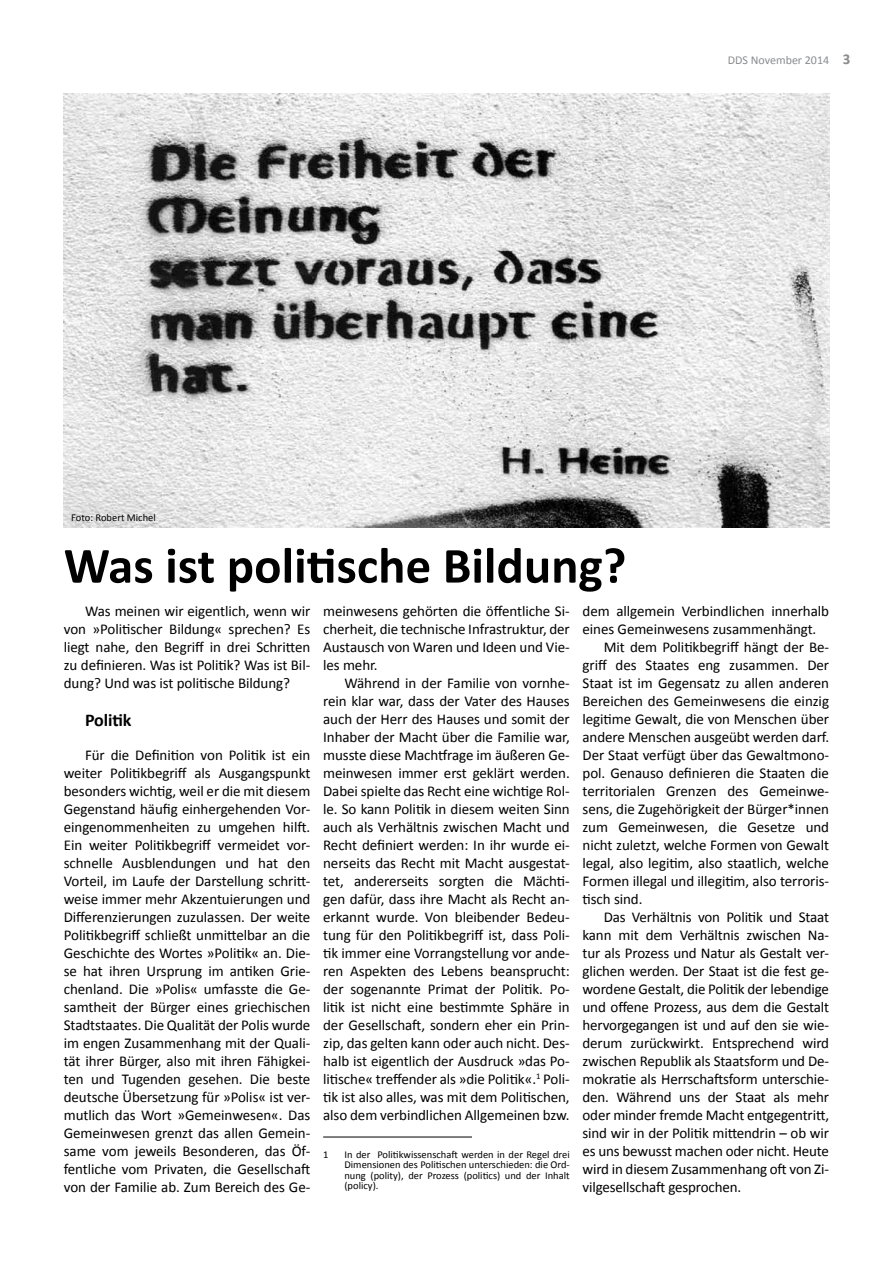
<style>
.page{position:relative;width:893px;height:1263px;background:#fff}
.page>*{position:absolute;margin:0;border:0;box-sizing:border-box;transform-origin:0 0}
.t1{font:700 51px "Calibri";color:#000}
.t2{font:700 18px "Calibri";letter-spacing:-.005em;color:#000}
.t3{font:15px/18px "Calibri";letter-spacing:-.01em;color:#000;text-align:justify}
.t4{font:12px "Calibri";color:#8a8c8e}
.t5{font:10.5px/10.5px "Calibri";color:#000;text-align:justify}
.s1{font-weight:700;font-size:15px}
</style>
<div class="page">
<hr style="left:323px;top:1137px;width:149px;height:1px;background:#000">
<img style="left:64px;top:94px;width:765px;height:433px">
<p class="t4" style="left:728px;top:52px;width:124px">DDS November 2014 <span class="s1">3</span></p>
<p class="t5" style="left:71px;top:513px;width:86px">Foto: Robert Michel</p>
<h1 class="t1" style="left:64px;top:533px;width:564px">Was ist politische Bildung?</h1>
<p class="t3" style="left:64px;top:602px;width:248px;text-indent:21px">Was meinen wir eigentlich, wenn wir von »Politischer Bildung« sprechen? Es liegt nahe, den Begriff in drei Schritten zu definieren. Was ist Politik? Was ist Bil&shy;dung? Und was ist politische Bildung?</p>
<p class="t2" style="left:85px;top:709px;width:48px">Politik</p>
<p class="t3" style="left:64px;top:746px;width:248px;text-indent:21px">Für die Definition von Politik ist ein weiter Politikbegriff als Ausgangspunkt besonders wichtig, weil er die mit diesem Gegenstand häufig einhergehenden Vor&shy;eingenommenheiten zu umgehen hilft.<br>Ein weiter Politikbegriff vermeidet vor&shy;schnelle Ausblendungen und hat den Vorteil, im Laufe der Darstellung schritt&shy;weise immer mehr Akzentuierungen und Differenzierungen zuzulassen. Der weite Politikbegriff schließt unmittelbar an die Geschichte des Wortes »Politik« an. Die&shy;se hat ihren Ursprung im antiken Grie&shy;chenland. Die »Polis« umfasste die Ge&shy;samtheit der Bürger eines griechischen Stadtstaates. Die Qualität der Polis wurde im engen Zusammenhang mit der Quali&shy;tät ihrer Bürger, also mit ihren Fähigkei&shy;ten und Tugenden gesehen. Die beste deutsche Übersetzung für »Polis« ist ver&shy;mutlich das Wort »Gemeinwesen«. Das Gemeinwesen grenzt das allen Gemein&shy;same vom jeweils Besonderen, das Öf&shy;fentliche vom Privaten, die Gesellschaft von der Familie ab. Zum Bereich des Ge-</p>
<p class="t3" style="left:323px;top:602px;width:248px">meinwesens gehörten die öffentliche Si&shy;cherheit, die technische Infrastruktur, der Austausch von Waren und Ideen und Vie&shy;les mehr.</p>
<p class="t3" style="left:323px;top:674px;width:248px;text-indent:21px">Während in der Familie von vornhe&shy;rein klar war, dass der Vater des Hauses auch der Herr des Hauses und somit der Inhaber der Macht über die Familie war, musste diese Machtfrage im äußeren Ge&shy;meinwesen immer erst geklärt werden.<br>Dabei spielte das Recht eine wichtige Rol&shy;le. So kann Politik in diesem weiten Sinn auch als Verhältnis zwischen Macht und Recht definiert werden: In ihr wurde ei&shy;nerseits das Recht mit Macht ausgestat&shy;tet, andererseits sorgten die Mächti&shy;gen dafür, dass ihre Macht als Recht an&shy;erkannt wurde. Von bleibender Bedeu&shy;tung für den Politikbegriff ist, dass Poli&shy;tik immer eine Vorrangstellung vor ande&shy;ren Aspekten des Lebens beansprucht: der sogenannte Primat der Politik. Po&shy;litik ist nicht eine bestimmte Sphäre in der Gesellschaft, sondern eher ein Prin&shy;zip, das gelten kann oder auch nicht. Des&shy;halb ist eigentlich der Ausdruck »das Po&shy;litische« treffender als »die Politik«.<sup>1</sup> Poli&shy;tik ist also alles, was mit dem Politischen, also dem verbindlichen Allgemeinen bzw.</p>
<p class="t5" style="left:323px;top:1149px;width:7px">1</p>
<p class="t5" style="left:344px;top:1149px;width:227px">In der Politikwissenschaft werden in der Regel drei Dimensionen des Politischen unterschieden: die Ord&shy;nung (polity), der Prozess (politics) und der Inhalt (policy).</p>
<p class="t3" style="left:583px;top:602px;width:248px">dem allgemein Verbindlichen innerhalb</p>
<p class="t3" style="left:583px;top:620px;width:235px">eines Gemeinwesens zusammenhängt.</p>
<p class="t3" style="left:604px;top:638px;width:227px">Mit dem Politikbegriff hängt der Be-</p>
<p class="t3" style="left:582px;top:656px;width:248px">griff des Staates eng zusammen. Der</p>
<p class="t3" style="left:582px;top:674px;width:248px">Staat ist im Gegensatz zu allen anderen</p>
<p class="t3" style="left:582px;top:692px;width:248px">Bereichen des Gemeinwesens die einzig</p>
<p class="t3" style="left:582px;top:710px;width:248px">legitime Gewalt, die von Menschen über</p>
<p class="t3" style="left:582px;top:728px;width:248px">andere Menschen ausgeübt werden darf.</p>
<p class="t3" style="left:582px;top:746px;width:248px">Der Staat verfügt über das Gewaltmono-</p>
<p class="t3" style="left:582px;top:764px;width:248px">pol. Genauso definieren die Staaten die</p>
<p class="t3" style="left:582px;top:782px;width:248px">territorialen Grenzen des Gemeinwe-</p>
<p class="t3" style="left:582px;top:800px;width:248px">sens, die Zugehörigkeit der Bürger*innen</p>
<p class="t3" style="left:582px;top:818px;width:248px">zum Gemeinwesen, die Gesetze und</p>
<p class="t3" style="left:582px;top:836px;width:248px">nicht zuletzt, welche Formen von Gewalt</p>
<p class="t3" style="left:582px;top:854px;width:248px">legal, also legitim, also staatlich, welche</p>
<p class="t3" style="left:582px;top:872px;width:248px">Formen illegal und illegitim, also terroris-</p>
<p class="t3" style="left:582px;top:890px;width:61px">tisch sind.</p>
<p class="t3" style="left:604px;top:908px;width:227px">Das Verhältnis von Politik und Staat</p>
<p class="t3" style="left:582px;top:926px;width:248px">kann mit dem Verhältnis zwischen Na-</p>
<p class="t3" style="left:582px;top:944px;width:248px">tur als Prozess und Natur als Gestalt ver-</p>
<p class="t3" style="left:582px;top:962px;width:248px">glichen werden. Der Staat ist die fest ge-</p>
<p class="t3" style="left:582px;top:980px;width:248px">wordene Gestalt, die Politik der lebendige</p>
<p class="t3" style="left:582px;top:998px;width:248px">und offene Prozess, aus dem die Gestalt</p>
<p class="t3" style="left:582px;top:1016px;width:248px">hervorgegangen ist und auf den sie wie-</p>
<p class="t3" style="left:582px;top:1034px;width:248px">derum zurückwirkt. Entsprechend wird</p>
<p class="t3" style="left:582px;top:1052px;width:248px">zwischen Republik als Staatsform und De-</p>
<p class="t3" style="left:582px;top:1070px;width:248px">mokratie als Herrschaftsform unterschie-</p>
<p class="t3" style="left:582px;top:1088px;width:248px">den. Während uns der Staat als mehr</p>
<p class="t3" style="left:582px;top:1106px;width:248px">oder minder fremde Macht entgegentritt,</p>
<p class="t3" style="left:582px;top:1124px;width:248px">sind wir in der Politik mittendrin – ob wir</p>
<p class="t3" style="left:582px;top:1142px;width:248px">es uns bewusst machen oder nicht. Heute</p>
<p class="t3" style="left:582px;top:1160px;width:248px">wird in diesem Zusammenhang oft von Zi-</p>
<p class="t3" style="left:582px;top:1178px;width:160px">vilgesellschaft gesprochen.</p>
</div>
